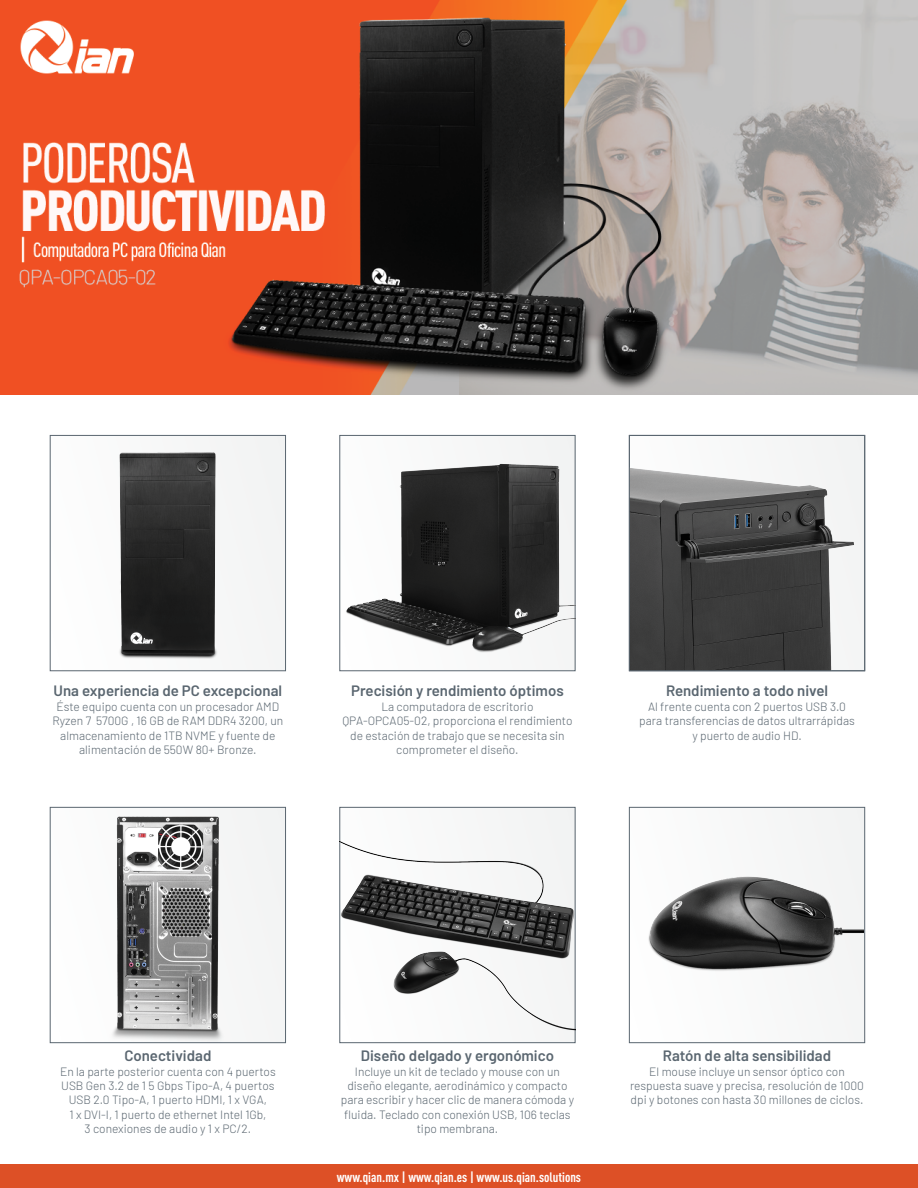
<style>
.page{position:relative;width:918px;height:1188px;background:#fff}
.page>*{position:absolute;margin:0;border:0;box-sizing:border-box;transform-origin:0 0}
.t1{font:600 15px "Barlow";color:#5a6670}
.t2{font:700 condensed 13.5px "DIN Pro";color:#fff}
.t3{font:300 12px/14.4px "Barlow";color:#5a6670;text-align:center}
</style>
<div class="page">
<div style="left:0;top:1164px;width:918px;height:24px;background:#dd5026"></div>
<div style="left:629px;top:435px;width:236px;height:236px;background:#f5f6f6"></div>
<div style="left:629px;top:807px;width:236px;height:236px;background:#f8f9f9"></div>
<div style="left:629px;top:807px;width:236px;height:236px;border:1px solid #5a6670"></div>
<img style="left:340px;top:807px;width:235px;height:236px">
<img style="left:649px;top:876px;width:214px;height:95px">
<img style="left:339px;top:434px;width:236px;height:236px">
<img style="left:49px;top:434px;width:237px;height:238px">
<img style="left:49px;top:806px;width:237px;height:238px">
<img style="left:631px;top:468px;width:223px;height:201px">
<div style="left:629px;top:435px;width:236px;height:236px;border:1px solid #5a6670"></div>
<img style="left:0;top:0;width:918px;height:395px">
<p class="t1" style="left:54px;top:680px;width:230px">Una experiencia de PC excepcional</p>
<p class="t3" style="left:52px;top:698px;width:232px">Éste equipo cuenta con un procesador AMD Ryzen 7 5700G , 16 GB de RAM DDR4 3200, un almacenamiento de 1TB NVME y fuente de alimentación de 550W 80+ Bronze.</p>
<p class="t1" style="left:351px;top:680px;width:214px">Precisión y rendimiento óptimos</p>
<p class="t3" style="left:342px;top:698px;width:232px">La computadora de escritorio QPA-OPCA05-02, proporciona el rendimiento de estación de trabajo que se necesita sin comprometer el diseño.</p>
<p class="t1" style="left:666px;top:680px;width:164px">Rendimiento a todo nivel</p>
<p class="t3" style="left:639px;top:698px;width:217px">Al frente cuenta con 2 puertos USB 3.0 para transferencias de datos ultrarrápidas y puerto de audio HD.</p>
<p class="t1" style="left:124px;top:1045px;width:89px">Conectividad</p>
<p class="t3" style="left:60px;top:1063px;width:217px">En la parte posterior cuenta con 4 puertos USB Gen 3.2 de 1 5 Gbps Tipo-A, 4 puertos USB 2.0 Tipo-A, 1 puerto HDMI, 1 x VGA,<br>1 x DVI-I, 1 puerto de ethernet Intel 1Gb,<br>3 conexiones de audio y 1 x PC/2.</p>
<p class="t1" style="left:361px;top:1045px;width:195px">Diseño delgado y ergonómico</p>
<p class="t3" style="left:341px;top:1063px;width:235px">Incluye un kit de teclado y mouse con un diseño elegante, aerodinámico y compacto para escribir y hacer clic de manera cómoda y fluida. Teclado con conexión USB, 106 teclas tipo membrana.</p>
<p class="t2" style="left:337px;top:1167px;width:246px">www.qian.mx | www.qian.es | www.us.qian.solutions</p>
<p class="t1" style="left:663px;top:1045px;width:170px">Ratón de alta sensibilidad</p>
<p class="t3" style="left:630px;top:1063px;width:235px">El mouse incluye un sensor óptico con respuesta suave y precisa, resolución de 1000 dpi y botones con hasta 30 millones de ciclos.</p>
</div>
